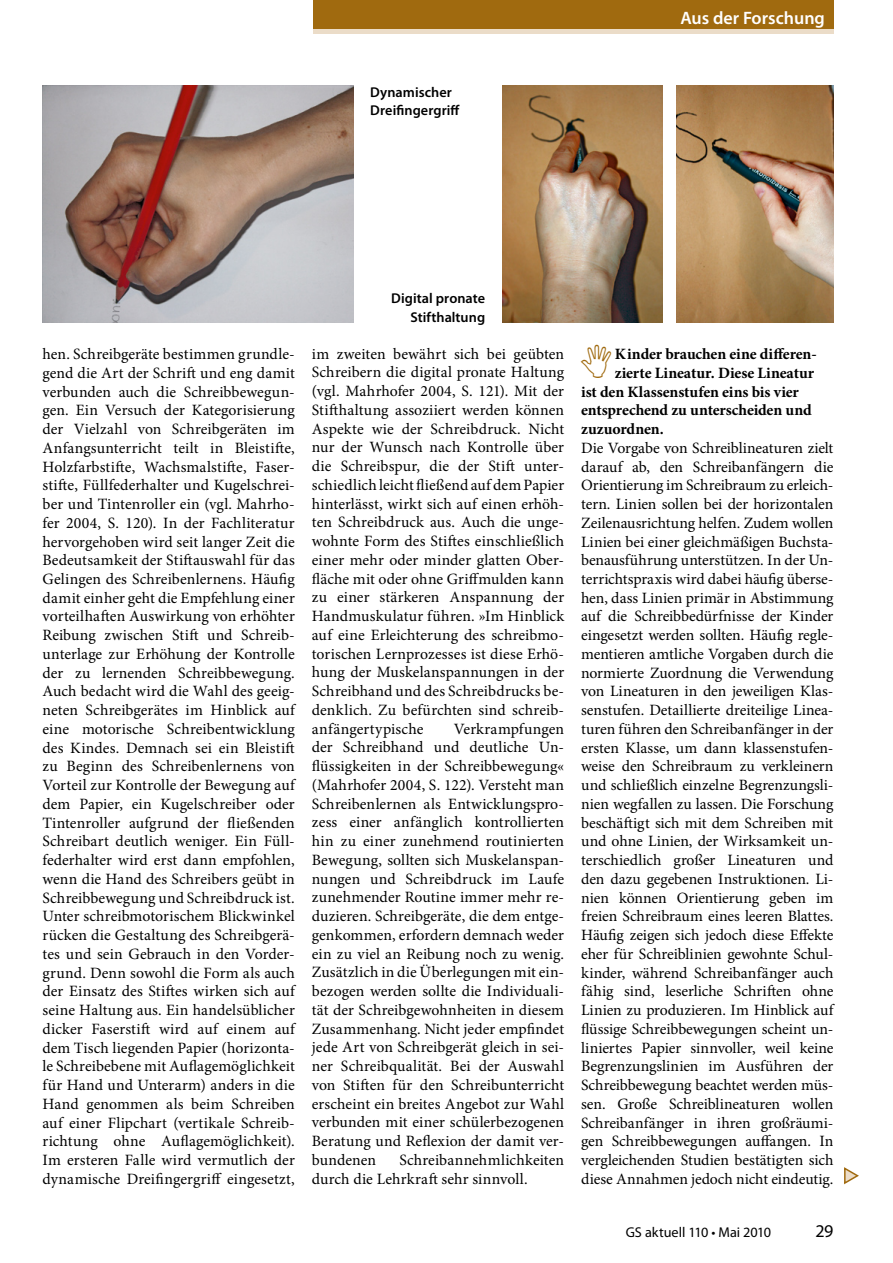
<style>
.page{position:relative;width:893px;height:1263px;background:#fff}
.page>*{position:absolute;margin:0;border:0;box-sizing:border-box;transform-origin:0 0}
.t1{font:600 18px "Myriad Pro";color:#fff}
.t2{font:18px "Myriad Pro";color:#000}
.t3{font:15.75px/18.8px "Minion Pro";letter-spacing:.005em;color:#000;text-align:justify}
.t4{font:700 15.75px "Minion Pro";letter-spacing:-.01em;color:#000}
.t5{font:600 14.25px/18.8px "Myriad Pro";letter-spacing:.005em;color:#000}
.t6{font:14.25px "Myriad Pro";color:#000}
</style>
<div class="page">
<div style="left:313px;top:0;width:520px;height:33px;background:#a06a0f"></div>
<hr style="left:313px;top:30px;width:520px;height:4px;background:#ebdcc8">
<img style="left:502px;top:85px;width:160px;height:237px">
<img style="left:676px;top:85px;width:157px;height:237px">
<img style="left:43px;top:85px;width:310px;height:237px">
<svg style="left:844px;top:1167px;width:15px;height:18px"></svg>
<p class="t5" style="left:370px;top:82px;width:91px">Dynamischer<br>Dreifingergriff</p>
<p class="t1" style="left:672px;top:6px;width:154px">Praxis: Grundschrift</p>
<p class="t1" style="left:680px;top:6px;width:146px">Aus der Forschung</p>
<p class="t5" style="left:391px;top:288px;width:95px;text-align:right">Digital pronate<br>Stifthaltung</p>
<p class="t3" style="left:43px;top:345px;width:254px">hen. Schreibgeräte bestimmen grundle&shy;gend die Art der Schrift und eng damit verbunden auch die Schreibbewegun&shy;gen. Ein Versuch der Kategorisierung der Vielzahl von Schreibgeräten im Anfangsunterricht teilt in Bleistifte, Holzfarbstifte, Wachsmalstifte, Faser&shy;stifte, Füllfederhalter und Kugelschrei&shy;ber und Tintenroller ein (vgl. Mahrho&shy;fer 2004, S. 120). In der Fachliteratur hervorgehoben wird seit langer Zeit die Bedeutsamkeit der Stiftauswahl für das Gelingen des Schreibenlernens. Häufig damit einher geht die Empfehlung einer vorteilhaften Auswirkung von erhöhter Reibung zwischen Stift und Schreib&shy;unterlage zur Erhöhung der Kontrolle der zu lernenden Schreibbewegung.<br>Auch bedacht wird die Wahl des geeig&shy;neten Schreibgerätes im Hinblick auf eine motorische Schreibentwicklung des Kindes. Demnach sei ein Bleistift zu Beginn des Schreibenlernens von Vorteil zur Kontrolle der Bewegung auf dem Papier, ein Kugelschreiber oder Tintenroller aufgrund der fließenden Schreibart deutlich weniger. Ein Füll&shy;federhalter wird erst dann empfohlen, wenn die Hand des Schreibers geübt in Schreibbewegung und Schreibdruck ist.<br>Unter schreibmotorischem Blickwinkel rücken die Gestaltung des Schreibgerä&shy;tes und sein Gebrauch in den Vorder&shy;grund. Denn sowohl die Form als auch der Einsatz des Stiftes wirken sich auf seine Haltung aus. Ein handelsüblicher dicker Faserstift wird auf einem auf dem Tisch liegenden Papier (horizonta&shy;le Schreibebene mit Auflagemöglichkeit für Hand und Unterarm) anders in die Hand genommen als beim Schreiben auf einer Flipchart (vertikale Schreib&shy;richtung ohne Auflagemöglichkeit).<br>Im ersteren Falle wird vermutlich der dynamische Dreifingergriff eingesetzt,</p>
<p class="t3" style="left:312px;top:344px;width:254px">im zweiten bewährt sich bei geübten Schreibern die digital pronate Haltung (vgl. Mahrhofer 2004, S. 121). Mit der Stifthaltung assoziiert werden können Aspekte wie der Schreibdruck. Nicht nur der Wunsch nach Kontrolle über die Schreibspur, die der Stift unter&shy;schiedlich leicht fließend auf dem Papier hinterlässt, wirkt sich auf einen erhöh&shy;ten Schreibdruck aus. Auch die unge&shy;wohnte Form des Stiftes einschließlich einer mehr oder minder glatten Ober&shy;fläche mit oder ohne Griffmulden kann zu einer stärkeren Anspannung der Handmuskulatur führen. »Im Hinblick auf eine Erleichterung des schreibmo&shy;torischen Lernprozesses ist diese Erhö&shy;hung der Muskelanspannungen in der Schreibhand und des Schreibdrucks be&shy;denklich. Zu befürchten sind schreib&shy;anfängertypische</p>
<p class="t3" style="left:312px;top:719px;width:254px;text-indent:142px">Verkrampfungen der Schreibhand und deutliche Un&shy;flüssigkeiten in der Schreibbewegung« (Mahrhofer 2004, S. 122). Versteht man Schreibenlernen als Entwicklungspro&shy;zess einer anfänglich kontrollierten hin zu einer zunehmend routinierten Bewegung, sollten sich Muskelanspan&shy;nungen und Schreibdruck im Laufe zunehmender Routine immer mehr re&shy;duzieren. Schreibgeräte, die dem entge&shy;genkommen, erfordern demnach weder ein zu viel an Reibung noch zu wenig.<br>Zusätzlich in die Überlegungen mit ein&shy;bezogen werden sollte die Individuali&shy;tät der Schreibgewohnheiten in diesem Zusammenhang. Nicht jeder empfindet jede Art von Schreibgerät gleich in sei&shy;ner Schreibqualität. Bei der Auswahl von Stiften für den Schreibunterricht erscheint ein breites Angebot zur Wahl verbunden mit einer schülerbezogenen Beratung und Reflexion der damit ver&shy;bundenen</p>
<p class="t3" style="left:312px;top:1150px;width:254px;text-indent:88px">Schreibannehmlichkeiten durch die Lehrkraft sehr sinnvoll.</p>
<p class="t4" style="left:615px;top:343px;width:203px">Kinder brauchen eine differen-</p>
<p class="t4" style="left:615px;top:362px;width:201px">zierte Lineatur. Diese Lineatur</p>
<p class="t4" style="left:581px;top:380px;width:219px">ist den Klassenstufen eins bis vier</p>
<p class="t4" style="left:581px;top:399px;width:232px">entsprechend zu unterscheiden und</p>
<p class="t4" style="left:581px;top:418px;width:84px">zuzuordnen.</p>
<p class="t3" style="left:581px;top:438px;width:254px">Die Vorgabe von Schreiblineaturen zielt darauf ab, den Schreibanfängern die Orientierung im Schreibraum zu erleich&shy;tern. Linien sollen bei der horizontalen Zeilenausrichtung helfen. Zudem wollen Linien bei einer gleichmäßigen Buchsta&shy;benausführung unterstützen. In der Un&shy;terrichtspraxis wird dabei häufig überse&shy;hen, dass Linien primär in Abstimmung auf die Schreibbedürfnisse der Kinder eingesetzt werden sollten. Häufig regle&shy;mentieren amtliche Vorgaben durch die normierte Zuordnung die Verwendung von Lineaturen in den jeweiligen Klas&shy;senstufen. Detaillierte dreiteilige Linea&shy;turen führen den Schreibanfänger in der ersten Klasse, um dann klassenstufen&shy;weise den Schreibraum zu verkleinern und schließlich einzelne Begrenzungsli&shy;nien wegfallen zu lassen. Die Forschung beschäftigt sich mit dem Schreiben mit und ohne Linien, der Wirksamkeit un&shy;terschiedlich großer Lineaturen und den dazu gegebenen Instruktionen. Li&shy;nien können Orientierung geben im freien Schreibraum eines leeren Blattes.<br>Häufig zeigen sich jedoch diese Effekte eher für Schreiblinien gewohnte Schul&shy;kinder, während Schreibanfänger auch fähig sind, leserliche Schriften ohne Linien zu produzieren. Im Hinblick auf flüssige Schreibbewegungen scheint un&shy;liniertes Papier sinnvoller, weil keine Begrenzungslinien im Ausführen der Schreibbewegung beachtet werden müs&shy;sen. Große Schreiblineaturen wollen Schreibanfänger in ihren großräumi&shy;gen Schreibbewegungen auffangen. In vergleichenden Studien bestätigten sich diese Annahmen jedoch nicht eindeutig.</p>
<p class="t6" style="left:626px;top:1223px;width:147px">GS aktuell 110 • Mai 2010</p>
<p class="t2" style="left:815px;top:1220px;width:20px">29</p>
</div>
